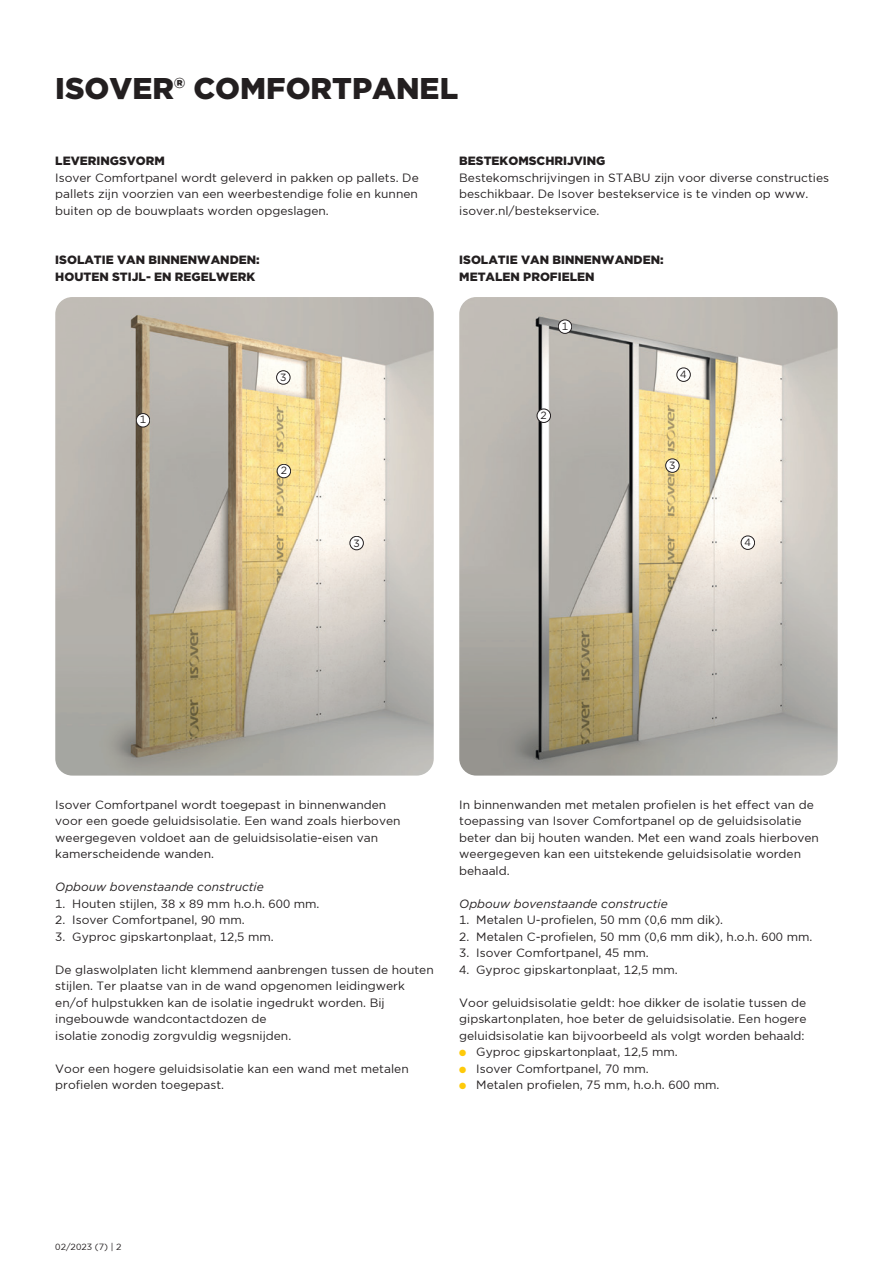
<style>
.page{position:relative;width:893px;height:1263px;background:#fff}
.page>*{position:absolute;margin:0;border:0;box-sizing:border-box;transform-origin:0 0}
.t1{font:900 30px "Gotham";color:#231f20}
.t2{font:12px/16.5px "Gotham Book Eigen";color:#231f20}
.t3{font:900 12px/16.5px "Gotham";color:#231f20}
.t4{font:italic 12px "Gotham";color:#231f20}
.t5{font:10.5px "Gotham Book Eigen";color:#231f20}
.t6{font:9px "Gotham Book Eigen";color:#231f20}
.s1{color:#feca0a}
</style>
<div class="page">
<img style="left:55px;top:297px;width:379px;height:479px">
<img style="left:459px;top:297px;width:379px;height:479px">
<div style="left:136px;top:414px;width:14px;height:13px;background:#fff;border-radius:50%"></div>
<div style="left:136px;top:413px;width:14px;height:14px;border:1px solid #231f20;border-radius:50%"></div>
<div style="left:277px;top:464px;width:14px;height:14px;background:#fff;border-radius:50%"></div>
<div style="left:277px;top:464px;width:14px;height:14px;border:1px solid #231f20;border-radius:50%"></div>
<div style="left:350px;top:536px;width:13px;height:14px;background:#fff;border-radius:50%"></div>
<div style="left:350px;top:536px;width:14px;height:14px;border:1px solid #231f20;border-radius:50%"></div>
<div style="left:741px;top:536px;width:14px;height:13px;background:#fff;border-radius:50%"></div>
<div style="left:741px;top:536px;width:14px;height:14px;border:1px solid #231f20;border-radius:50%"></div>
<div style="left:277px;top:371px;width:13px;height:13px;background:#fff;border-radius:50%"></div>
<div style="left:276px;top:371px;width:14px;height:13px;border:1px solid #231f20;border-radius:50%"></div>
<div style="left:677px;top:368px;width:13px;height:13px;background:#fff;border-radius:50%"></div>
<div style="left:677px;top:368px;width:13px;height:14px;border:1px solid #231f20;border-radius:50%"></div>
<div style="left:558px;top:320px;width:14px;height:13px;background:#fff;border-radius:50%"></div>
<div style="left:558px;top:320px;width:14px;height:14px;border:1px solid #231f20;border-radius:50%"></div>
<div style="left:537px;top:409px;width:13px;height:13px;background:#fff;border-radius:50%"></div>
<div style="left:537px;top:409px;width:14px;height:14px;border:1px solid #231f20;border-radius:50%"></div>
<div style="left:666px;top:459px;width:13px;height:13px;background:#fff;border-radius:50%"></div>
<div style="left:665px;top:459px;width:14px;height:13px;border:1px solid #231f20;border-radius:50%"></div>
<h1 class="t1" style="left:55px;top:68px;width:404px">ISOVER® COMFORTPANEL</h1>
<p class="t3" style="left:55px;top:152px;width:111px">LEVERINGSVORM</p>
<p class="t2" style="left:55px;top:169px;width:365px;text-align:justify">Isover Comfortpanel wordt geleverd in pakken op pallets. De pallets zijn voorzien van een weerbestendige folie en kunnen buiten op de bouwplaats worden opgeslagen.</p>
<p class="t3" style="left:459px;top:152px;width:148px">BESTEKOMSCHRIJVING</p>
<p class="t2" style="left:459px;top:169px;width:371px">Bestekomschrijvingen in STABU zijn voor diverse constructies beschikbaar. De Isover bestekservice is te vinden op www. isover.nl/bestekservice.</p>
<p class="t3" style="left:55px;top:251px;width:206px">ISOLATIE VAN BINNENWANDEN:<br>HOUTEN STIJL- EN REGELWERK</p>
<p class="t3" style="left:459px;top:251px;width:206px">ISOLATIE VAN BINNENWANDEN:<br>METALEN PROFIELEN</p>
<p class="t5" style="left:562px;top:319px;width:8px">1</p>
<p class="t5" style="left:140px;top:413px;width:8px">1</p>
<p class="t5" style="left:280px;top:371px;width:8px">3</p>
<p class="t5" style="left:680px;top:368px;width:8px">4</p>
<p class="t5" style="left:281px;top:464px;width:8px">2</p>
<p class="t5" style="left:541px;top:409px;width:8px">2</p>
<p class="t5" style="left:669px;top:459px;width:8px">3</p>
<p class="t5" style="left:353px;top:536px;width:8px">3</p>
<p class="t5" style="left:744px;top:536px;width:8px">4</p>
<p class="t2" style="left:55px;top:796px;width:347px">Isover Comfortpanel wordt toegepast in binnenwanden voor een goede geluidsisolatie. Een wand zoals hierboven weergegeven voldoet aan de geluidsisolatie-eisen van kamerscheidende wanden.</p>
<p class="t4" style="left:55px;top:879px;width:210px">Opbouw bovenstaande constructie</p>
<p class="t2" style="left:55px;top:895px;width:266px">1. Houten stijlen, 38 x 89 mm h.o.h. 600 mm.</p>
<p class="t2" style="left:55px;top:911px;width:191px">2. Isover Comfortpanel, 90 mm.</p>
<p class="t2" style="left:55px;top:928px;width:220px">3. Gyproc gipskartonplaat, 12,5 mm.</p>
<p class="t2" style="left:55px;top:961px;width:380px">De glaswolplaten licht klemmend aanbrengen tussen de houten stijlen. Ter plaatse van in de wand opgenomen leidingwerk en/of hulpstukken kan de isolatie ingedrukt worden. Bij ingebouwde wandcontactdozen de<br>isolatie zonodig zorgvuldig wegsnijden.</p>
<p class="t2" style="left:55px;top:1060px;width:355px">Voor een hogere geluidsisolatie kan een wand met metalen profielen worden toegepast.</p>
<p class="t2" style="left:459px;top:796px;width:361px">In binnenwanden met metalen profielen is het effect van de toepassing van Isover Comfortpanel op de geluidsisolatie beter dan bij houten wanden. Met een wand zoals hierboven weergegeven kan een uitstekende geluidsisolatie worden behaald.</p>
<p class="t4" style="left:459px;top:896px;width:210px">Opbouw bovenstaande constructie</p>
<p class="t2" style="left:459px;top:911px;width:265px">1. Metalen U-profielen, 50 mm (0,6 mm dik).</p>
<p class="t2" style="left:459px;top:928px;width:355px">2. Metalen C-profielen, 50 mm (0,6 mm dik), h.o.h. 600 mm.</p>
<p class="t2" style="left:459px;top:944px;width:191px">3. Isover Comfortpanel, 45 mm.</p>
<p class="t2" style="left:459px;top:961px;width:220px">4. Gyproc gipskartonplaat, 12,5 mm.</p>
<p class="t2" style="left:459px;top:994px;width:349px;text-align:justify">Voor geluidsisolatie geldt: hoe dikker de isolatie tussen de gipskartonplaten, hoe beter de geluidsisolatie. Een hogere geluidsisolatie kan bijvoorbeeld als volgt worden behaald:</p>
<p class="t2" style="left:459px;top:1043px;width:220px"><span class="s1">●</span> Gyproc gipskartonplaat, 12,5 mm.</p>
<p class="t2" style="left:459px;top:1060px;width:191px"><span class="s1">●</span> Isover Comfortpanel, 70 mm.</p>
<p class="t2" style="left:459px;top:1076px;width:262px"><span class="s1">●</span> Metalen profielen, 75 mm, h.o.h. 600 mm.</p>
<p class="t6" style="left:55px;top:1241px;width:68px">02/2023 (7) | 2</p>
</div>
